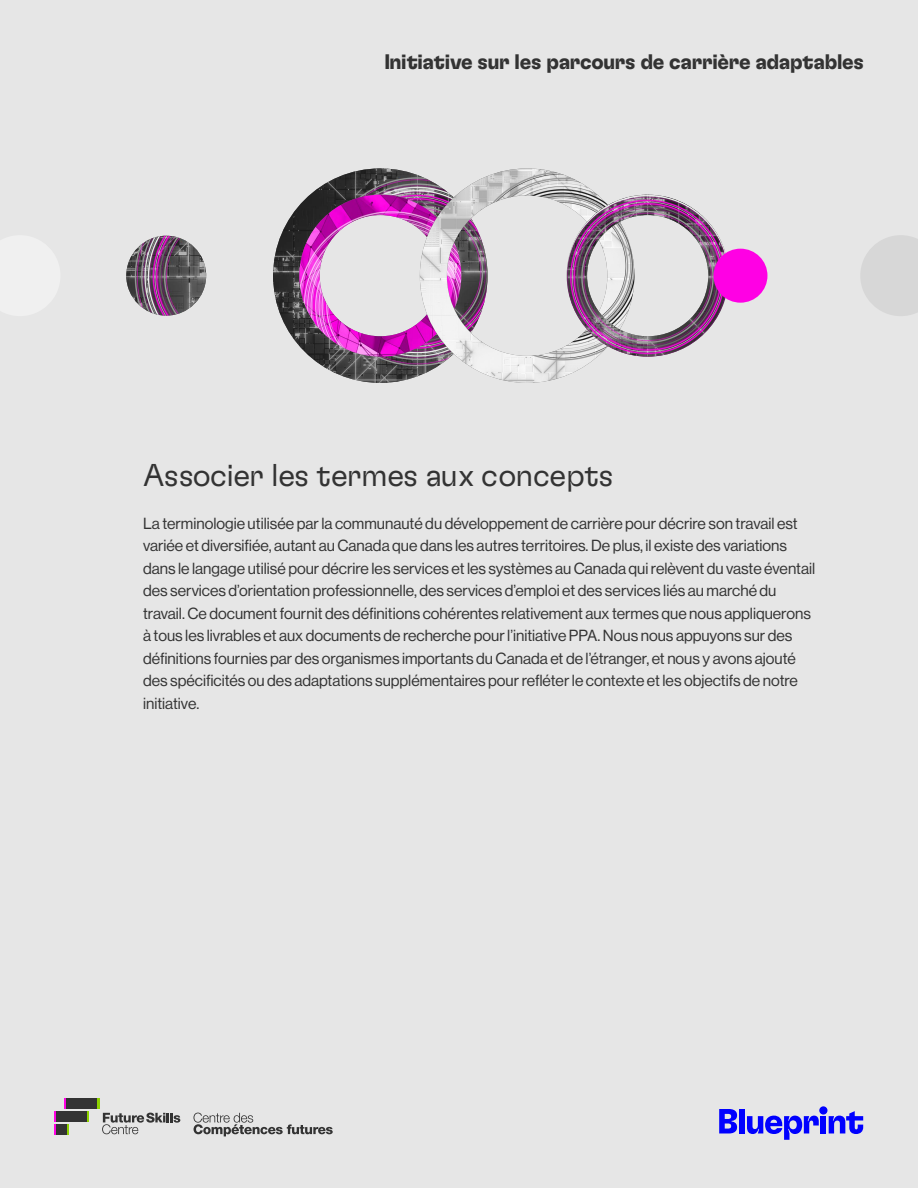
<style>
.page{position:relative;width:918px;height:1188px;background:#e6e6e6}
.page>*{position:absolute;margin:0;border:0;box-sizing:border-box;transform-origin:0 0}
.t1{font:300 31.5px "GT Flexa";letter-spacing:-.01em;color:#333}
.SECTION_H{font:700 21px "GT Flexa";letter-spacing:-.03em;color:#333}
.Body_sans{font:15.75px/22.5px "N Haas Grotesk DS Pro 55 Rg";color:#333}
</style>
<div class="page">
<img style="left:126px;top:236px;width:80px;height:80px;border-radius:40px">
<svg style="left:860px;top:235px;width:58px;height:81px"></svg>
<img style="left:273px;top:168px;width:147px;height:215px">
<img style="left:299px;top:195px;width:121px;height:162px">
<img style="left:420px;top:168px;width:178px;height:215px">
<img style="left:567px;top:195px;width:162px;height:162px">
<div style="left:713px;top:249px;width:54px;height:54px;background:#ff00e4;border-radius:50%"></div>
<svg style="left:719px;top:1109px;width:18px;height:24px"></svg>
<div style="left:739px;top:1109px;width:6px;height:24px;background:#00f"></div>
<svg style="left:747px;top:1116px;width:72px;height:24px"></svg>
<div style="left:821px;top:1116px;width:5px;height:17px;background:#00f"></div>
<svg style="left:829px;top:1111px;width:34px;height:23px"></svg>
<div style="left:819px;top:1106px;width:8px;height:9px;background:#00f;border-radius:50%"></div>
<svg style="left:64px;top:1099px;width:3px;height:10px"></svg>
<div style="left:67px;top:1099px;width:30px;height:10px;background:#333"></div>
<svg style="left:87px;top:1111px;width:2px;height:10px"></svg>
<div style="left:56px;top:1111px;width:31px;height:10px;background:#333"></div>
<svg style="left:54px;top:1111px;width:2px;height:23px"></svg>
<svg style="left:67px;top:1124px;width:2px;height:10px"></svg>
<div style="left:56px;top:1124px;width:11px;height:10px;background:#333"></div>
<svg style="left:97px;top:1099px;width:83px;height:35px"></svg>
<svg style="left:193px;top:1113px;width:140px;height:23px"></svg>
<p class="SECTION_H" style="left:384px;top:49px;width:481px">Initiative sur les parcours de carrière adaptables</p>
<h1 class="t1" style="left:143px;top:455px;width:472px">Associer les termes aux concepts</h1>
<p class="Body_sans" style="left:143px;top:512px;width:674px">La terminologie utilisée par la communauté du développement de carrière pour décrire son travail est variée et diversifiée, autant au Canada que dans les autres territoires. De plus, il existe des variations dans le langage utilisé pour décrire les services et les systèmes au Canada qui relèvent du vaste éventail des services d’orientation professionnelle, des services d’emploi et des services liés au marché du travail. Ce document fournit des définitions cohérentes relativement aux termes que nous appliquerons à tous les livrables et aux documents de recherche pour l’initiative PPA. Nous nous appuyons sur des définitions fournies par des organismes importants du Canada et de l’étranger, et nous y avons ajouté des spécificités ou des adaptations supplémentaires pour refléter le contexte et les objectifs de notre initiative.</p>
</div>
